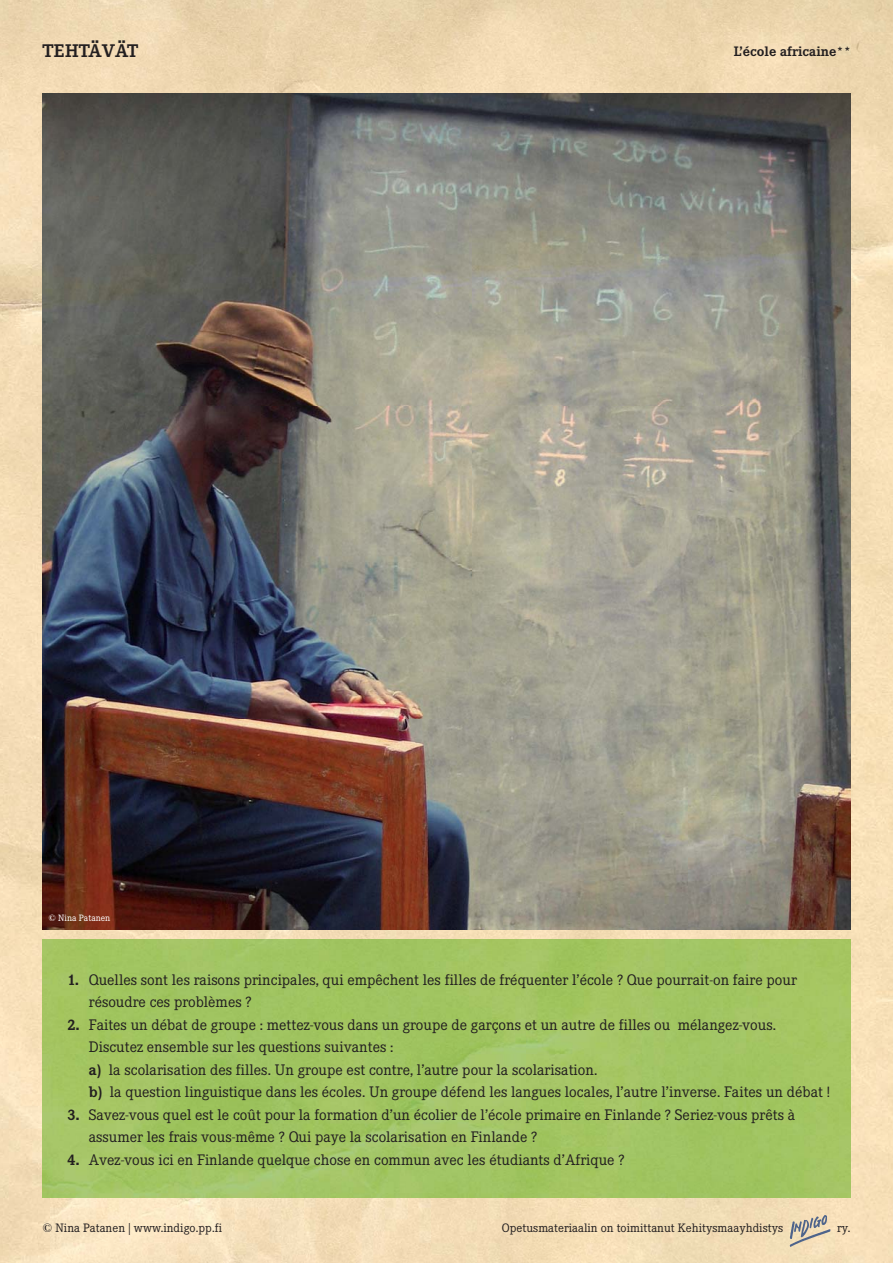
<style>
.page{position:relative;width:893px;height:1263px;background:#fff}
.page>*{position:absolute;margin:0;border:0;box-sizing:border-box;transform-origin:0 0}
.t1{font:700 18px "Corporate EBQ";color:#231f20}
.t2{font:15px/22.5px "Corporate EBQ";color:#231f20}
.t3{font:700 13.5px "Corporate EBQ";color:#231f20}
.t4{font:12px "Corporate EBQ";color:#231f20}
.t5{font:9px "Corporate EBQ";color:#fff}
.s1{font-weight:700}
</style>
<div class="page">
<img style="left:0;top:0;width:893px;height:103px">
<img style="left:0;top:103px;width:51px;height:1160px">
<img style="left:842px;top:103px;width:51px;height:1160px">
<img style="left:51px;top:929px;width:791px;height:10px">
<img style="left:51px;top:1198px;width:791px;height:65px">
<img style="left:43px;top:939px;width:807px;height:259px">
<img style="left:43px;top:93px;width:807px;height:836px">
<svg style="left:790px;top:1215px;width:41px;height:32px"></svg>
<p class="t1" style="left:43px;top:43px;width:97px">TEHTÄVÄT</p>
<p class="t3" style="left:734px;top:46px;width:119px">L’école africaine**</p>
<p class="t5" style="left:48px;top:914px;width:63px">© Nina Patanen</p>
<p class="t2" style="left:89px;top:970px;width:710px;text-indent:-21px"><span class="s1">1.</span> Quelles sont les raisons principales, qui empêchent les filles de fréquenter l’école ? Que pourrait-on faire pour résoudre ces problèmes ?</p>
<p class="t2" style="left:89px;top:1015px;width:743px;text-indent:-21px"><span class="s1">2.</span> Faites un débat de groupe : mettez-vous dans un groupe de garçons et un autre de filles ou mélangez-vous.<br>Discutez ensemble sur les questions suivantes :<br><span class="s1">a)</span> la scolarisation des filles. Un groupe est contre, l’autre pour la scolarisation.<br><span class="s1">b)</span> la question linguistique dans les écoles. Un groupe défend les langues locales, l’autre l’inverse. Faites un débat !</p>
<p class="t2" style="left:89px;top:1105px;width:708px;text-indent:-21px"><span class="s1">3.</span> Savez-vous quel est le coût pour la formation d’un écolier de l’école primaire en Finlande ? Seriez-vous prêts à assumer les frais vous-même ? Qui paye la scolarisation en Finlande ?</p>
<p class="t2" style="left:68px;top:1150px;width:558px"><span class="s1">4.</span> Avez-vous ici en Finlande quelque chose en commun avec les étudiants d’Afrique ?</p>
<p class="t4" style="left:43px;top:1223px;width:181px">© Nina Patanen | www.indigo.pp.fi</p>
<p class="t4" style="left:502px;top:1223px;width:283px">Opetusmateriaalin on toimittanut Kehitysmaayhdistys</p>
<p class="t4" style="left:837px;top:1223px;width:15px">ry.</p>
</div>
